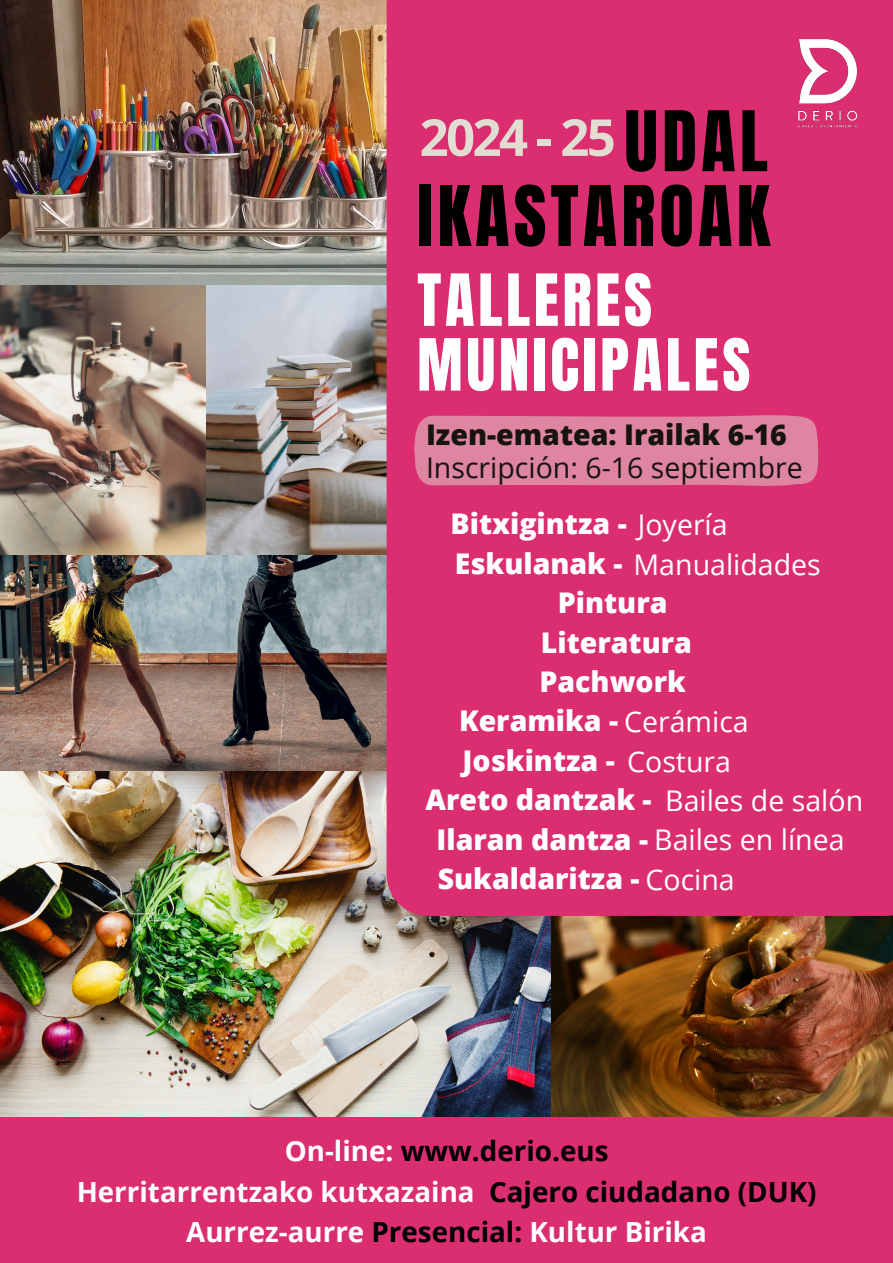
<style>
.page{position:relative;width:893px;height:1263px;background:#fff}
.page>*{position:absolute;margin:0;border:0;box-sizing:border-box;transform-origin:0 0}
.t1{font:71.03px "Anton";letter-spacing:.06em;color:#000}
.t2{font:70.95px "Anton";color:#000}
.t3{font:61.12px/64.7px "Anton";letter-spacing:.06em;color:#fff}
.t4{font:700 50.93px "Open Sans";letter-spacing:-.05em;color:#e2ddd2}
.t5{font:800 28.5px/39.4px "Open Sans";color:#fff;text-align:center}
.t6{font:28.5px "Open Sans";color:#fff}
.t7{font:28.5px "Open Sans";color:#171311}
.t8{font:800 28.5px "Open Sans";color:#171311}
.t9{font:700 27.75px/40.5px "Open Sans";color:#fff;text-align:center}
.s1{font-weight:400}
.s2{font-weight:800}
.s3{color:#000}
</style>
<div class="page">
<img style="left:0;top:771px;width:551px;height:346px">
<img style="left:551px;top:916px;width:341px;height:202px">
<div style="left:0;top:1118px;width:893px;height:145px;background:#db2e71"></div>
<img style="left:0;top:0;width:386px;height:285px">
<img style="left:0;top:285px;width:206px;height:271px">
<img style="left:206px;top:285px;width:180px;height:271px">
<img style="left:0;top:556px;width:386px;height:215px">
<div style="left:386px;top:0;width:507px;height:916px;background:#db2e71"></div>
<img style="left:761px;top:0;width:132px;height:151px">
<svg style="left:414px;top:414px;width:405px;height:73px;background:#dd7e9d"></svg>
<p class="t2" style="left:624px;top:90px;width:145px">UDAL</p>
<p class="t1" style="left:417px;top:165px;width:354px">IKASTAROAK</p>
<p class="t3" style="left:417px;top:269px;width:335px">TALLERES<br>MUNICIPALES</p>
<h4 class="t8" style="left:426px;top:415px;width:362px">Izen-ematea: Irailak 6-16</h4>
<p class="t7" style="left:426px;top:448px;width:378px">Inscripción: 6-16 septiembre</p>
<p class="t4" style="left:419px;top:102px;width:198px">2024 - 25</p>
<p class="t5" style="left:450px;top:504px;width:279px">Bitxigintza - <span class="s1">Joyería</span></p>
<p class="t6" style="left:455px;top:544px;width:367px"><span class="s2">Eskulanak -</span> Manualidades</p>
<h4 class="t5" style="left:539px;top:582px;width:154px">Pintura<br>Literatura<br>Pachwork</h4>
<p class="t5" style="left:459px;top:701px;width:291px">Keramika - <span class="s1">Cerámica</span></p>
<p class="t5" style="left:462px;top:740px;width:270px">Joskintza - <span class="s1">Costura</span></p>
<p class="t6" style="left:665px;top:780px;width:199px">Bailes de salón</p>
<p class="t5" style="left:436px;top:819px;width:409px">Ilaran dantza - <span class="s1">Bailes en línea</span></p>
<p class="t5" style="left:438px;top:858px;width:299px">Sukaldaritza - <span class="s1">Cocina</span></p>
<h4 class="t5" style="left:425px;top:779px;width:228px">Areto dantzak -</h4>
<p class="t9" style="left:77px;top:1130px;width:741px">On-line: <span class="s3">www.derio.eus<br></span>Herritarrentzako kutxazaina <span class="s3">Cajero ciudadano (DUK)<br></span>Aurrez-aurre <span class="s3">Presencial:</span> Kultur Birika</p>
</div>
